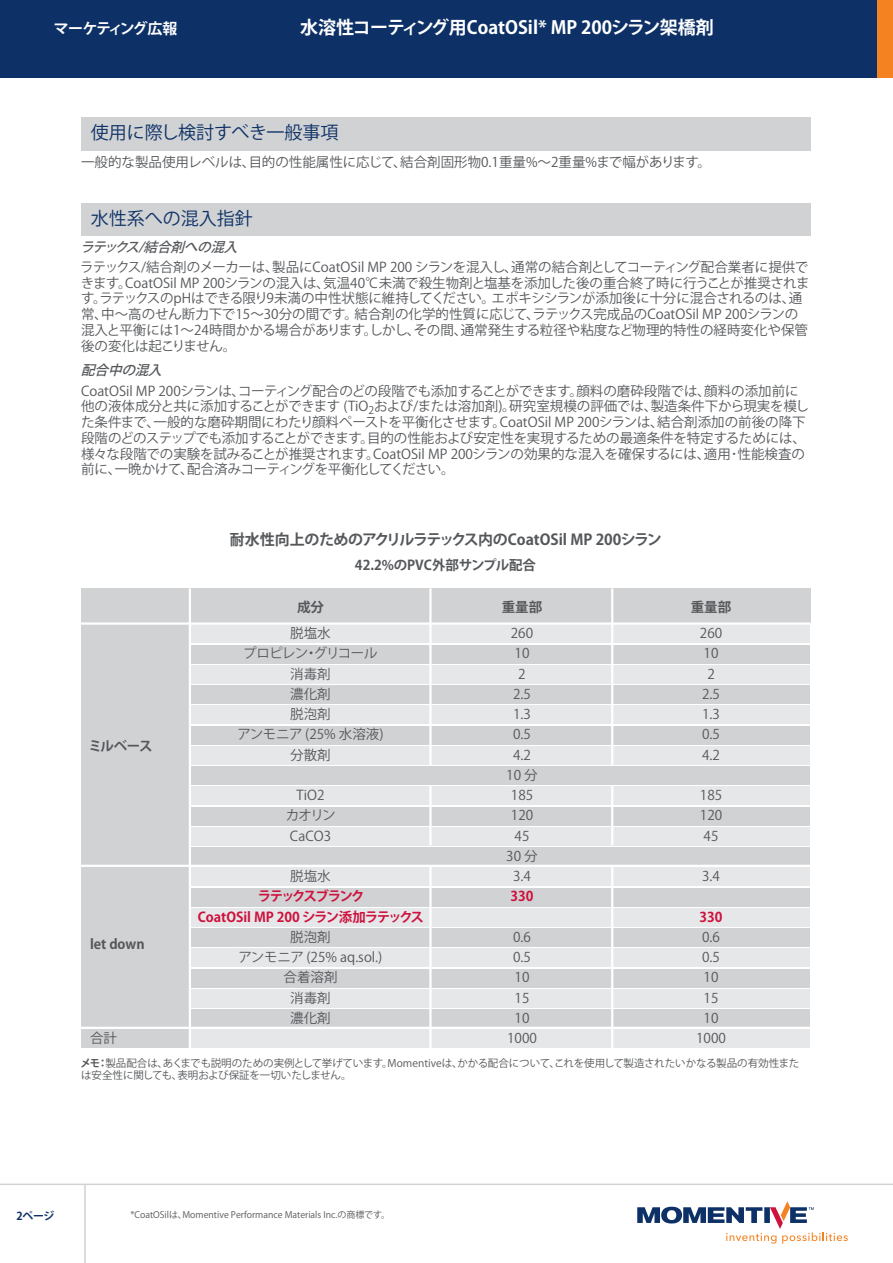
<style>
.page{position:relative;width:893px;height:1263px;background:#fff}
.page>*{position:absolute;margin:0;border:0;box-sizing:border-box;transform-origin:0 0}
.t1{font:700 18px "Koz Go Pro";color:#fff}
.t2{font:18px "Koz Go Pro";color:#0d3166}
.t3{font:700 15px "Koz Go Pro";letter-spacing:-.01em;color:#55585b}
.t4{font:700 15px "Koz Go Pro";letter-spacing:-.075em;color:#fff}
.t5{font:13.5px/15.8px "Koz Go Pro";color:#55585b}
.t6{font:700 13.5px "Koz Go Pro";color:#55585b}
.t7{font:700 13.5px "Koz Go Pro";color:#cd123d}
.t8{font:italic 500 13.5px "Koz Go Pro";color:#55585b}
.t9{font:13.5px "Koz Go Pro";letter-spacing:-.04em;color:#55585b}
.t10{font:700 13.5px "Koz Go Pro";letter-spacing:-.14em;color:#cd123d}
.t11{font:700 13.5px "Koz Go Pro";letter-spacing:-.04em;color:#cd123d}
.t12{font:700 10.95px "Koz Go Pro";color:#0d3166}
.t13{font:10.5px/12px "Koz Go Pro";color:#55585b}
.t14{font:9px "Koz Go Pro";color:#55585b}
.s1{font-weight:700}
</style>
<div class="page">
<hr style="left:84px;top:1184px;width:2px;height:79px;background:#d1d2d4">
<hr style="left:0;top:1183px;width:893px;height:2px;background:#d1d2d4">
<svg style="left:637px;top:1201px;width:211px;height:42px"></svg>
<div style="left:0;top:0;width:893px;height:77px;background:#0d3166"></div>
<div style="left:877px;top:0;width:16px;height:77px;background:#f58220"></div>
<div style="left:190px;top:624px;width:620px;height:19px;background:#e6e7e9"></div>
<div style="left:190px;top:645px;width:620px;height:18px;background:#d1d2d4"></div>
<div style="left:190px;top:665px;width:620px;height:19px;background:#e6e7e9"></div>
<div style="left:190px;top:685px;width:620px;height:19px;background:#d1d2d4"></div>
<div style="left:190px;top:705px;width:620px;height:19px;background:#e6e7e9"></div>
<div style="left:190px;top:726px;width:620px;height:18px;background:#d1d2d4"></div>
<div style="left:190px;top:746px;width:620px;height:19px;background:#e6e7e9"></div>
<div style="left:190px;top:766px;width:620px;height:19px;background:#d1d2d4"></div>
<div style="left:190px;top:786px;width:620px;height:19px;background:#e6e7e9"></div>
<div style="left:190px;top:807px;width:620px;height:18px;background:#d1d2d4"></div>
<div style="left:190px;top:827px;width:620px;height:19px;background:#e6e7e9"></div>
<div style="left:190px;top:847px;width:620px;height:19px;background:#d1d2d4"></div>
<div style="left:190px;top:867px;width:620px;height:19px;background:#e6e7e9"></div>
<div style="left:190px;top:888px;width:620px;height:18px;background:#d1d2d4"></div>
<div style="left:190px;top:908px;width:620px;height:19px;background:#e6e7e9"></div>
<div style="left:190px;top:928px;width:620px;height:19px;background:#d1d2d4"></div>
<div style="left:190px;top:948px;width:620px;height:19px;background:#e6e7e9"></div>
<div style="left:190px;top:969px;width:620px;height:18px;background:#d1d2d4"></div>
<div style="left:190px;top:989px;width:620px;height:19px;background:#e6e7e9"></div>
<div style="left:190px;top:1009px;width:620px;height:19px;background:#d1d2d4"></div>
<div style="left:190px;top:1029px;width:620px;height:19px;background:#e6e7e9"></div>
<div style="left:81px;top:588px;width:729px;height:35px;background:#d1d2d4"></div>
<div style="left:81px;top:617px;width:109px;height:431px;background:#d1d2d4"></div>
<div style="left:81px;top:117px;width:729px;height:33px;background:#d1d2d4"></div>
<div style="left:81px;top:203px;width:729px;height:32px;background:#d1d2d4"></div>
<hr style="left:81px;top:622px;width:729px;height:3px;background:#fff">
<hr style="left:81px;top:865px;width:729px;height:2px;background:#fff">
<hr style="left:81px;top:1027px;width:729px;height:2px;background:#fff">
<hr style="left:189px;top:588px;width:2px;height:464px;background:#fff">
<hr style="left:429px;top:588px;width:3px;height:177px;background:#fff">
<hr style="left:611px;top:588px;width:2px;height:177px;background:#fff">
<hr style="left:429px;top:786px;width:3px;height:59px;background:#fff">
<hr style="left:611px;top:786px;width:2px;height:59px;background:#fff">
<hr style="left:429px;top:866px;width:3px;height:182px;background:#fff">
<hr style="left:611px;top:866px;width:2px;height:182px;background:#fff">
<p class="t4" style="left:54px;top:19px;width:125px">マーケティング広報</p>
<h1 class="t1" style="left:300px;top:16px;width:415px">水溶性コーティング用CoatOSil* MP 200シラン架橋剤</h1>
<h1 class="t2" style="left:91px;top:121px;width:249px">使用に際し検討すべき一般事項</h1>
<p class="t5" style="left:81px;top:154px;width:631px">一般的な製品使用レベルは、目的の性能属性に応じて、結合剤固形物0.1重量%～2重量%まで幅があります。</p>
<h1 class="t2" style="left:91px;top:207px;width:163px">水性系への混入指針</h1>
<p class="t8" style="left:80px;top:238px;width:164px">ラテックス/結合剤への混入</p>
<p class="t5" style="left:80px;top:259px;width:731px">ラテックス/結合剤のメーカーは、製品にCoatOSil MP 200 シランを混入し、通常の結合剤としてコーティング配合業者に提供できます。CoatOSil MP 200シランの混入は、気温40℃未満で殺生物剤と塩基を添加した後の重合終了時に行うことが推奨されます。ラテックスのpHはできる限り9未満の中性状態に維持してください。エポキシシランが添加後に十分に混合されるのは、通常、中～高のせん断力下で15～30分の間です。結合剤の化学的性質に応じて、ラテックス完成品のCoatOSil MP 200シランの混入と平衡には1～24時間かかる場合があります。しかし、その間、通常発生する粒径や粘度など物理的特性の経時変化や保管後の変化は起こりません。</p>
<p class="t8" style="left:81px;top:362px;width:87px">配合中の混入</p>
<p class="t5" style="left:81px;top:383px;width:729px">CoatOSil MP 200シランは、コーティング配合のどの段階でも添加することができます。顔料の磨砕段階では、顔料の添加前に他の液体成分と共に添加することができます (TiO<sub>2</sub>および/または溶加剤)。研究室規模の評価では、製造条件下から現実を模した条件まで、一般的な磨砕期間にわたり顔料ペーストを平衡化させます。CoatOSil MP 200シランは、結合剤添加の前後の降下段階のどのステップでも添加することができます。目的の性能および安定性を実現するための最適条件を特定するためには、様々な段階での実験を試みることが推奨されます。CoatOSil MP 200シランの効果的な混入を確保するには、適用･性能検査の前に、一晩かけて、配合済みコーティングを平衡化してください。</p>
<p class="t6" style="left:89px;top:738px;width:65px">ミルベース</p>
<p class="t6" style="left:90px;top:936px;width:56px">let down</p>
<p class="t3" style="left:230px;top:530px;width:434px">耐水性向上のためのアクリルラテックス内のCoatOSil MP 200シラン</p>
<p class="t6" style="left:355px;top:556px;width:183px">42.2%のPVC外部サンプル配合</p>
<p class="t6" style="left:297px;top:598px;width:28px">成分</p>
<p class="t6" style="left:502px;top:598px;width:42px">重量部</p>
<p class="t6" style="left:691px;top:598px;width:42px">重量部</p>
<p class="t5" style="left:290px;top:626px;width:42px">脱塩水</p>
<p class="t5" style="left:511px;top:626px;width:24px">260</p>
<p class="t5" style="left:700px;top:626px;width:24px">260</p>
<p class="t9" style="left:243px;top:645px;width:136px">プロピレン・グリコール</p>
<p class="t5" style="left:515px;top:646px;width:16px">10</p>
<p class="t5" style="left:704px;top:646px;width:16px">10</p>
<p class="t5" style="left:290px;top:666px;width:42px">消毒剤</p>
<p class="t5" style="left:518px;top:666px;width:9px">2</p>
<p class="t5" style="left:707px;top:666px;width:9px">2</p>
<p class="t5" style="left:290px;top:686px;width:42px">濃化剤</p>
<p class="t5" style="left:513px;top:686px;width:19px">2.5</p>
<p class="t5" style="left:702px;top:686px;width:19px">2.5</p>
<p class="t5" style="left:290px;top:707px;width:42px">脱泡剤</p>
<p class="t5" style="left:513px;top:707px;width:19px">1.3</p>
<p class="t5" style="left:702px;top:707px;width:19px">1.3</p>
<p class="t5" style="left:237px;top:727px;width:148px">アンモニア (25% 水溶液)</p>
<p class="t5" style="left:513px;top:727px;width:19px">0.5</p>
<p class="t5" style="left:702px;top:727px;width:19px">0.5</p>
<p class="t5" style="left:290px;top:747px;width:42px">分散剤</p>
<p class="t5" style="left:513px;top:747px;width:19px">4.2</p>
<p class="t5" style="left:702px;top:747px;width:19px">4.2</p>
<p class="t5" style="left:506px;top:767px;width:33px">10 分</p>
<p class="t5" style="left:297px;top:788px;width:29px">TiO2</p>
<p class="t5" style="left:511px;top:788px;width:24px">185</p>
<p class="t5" style="left:700px;top:788px;width:24px">185</p>
<p class="t5" style="left:286px;top:808px;width:51px">カオリン</p>
<p class="t5" style="left:511px;top:808px;width:24px">120</p>
<p class="t5" style="left:700px;top:808px;width:24px">120</p>
<p class="t5" style="left:290px;top:828px;width:43px">CaCO3</p>
<p class="t5" style="left:515px;top:828px;width:16px">45</p>
<p class="t5" style="left:704px;top:828px;width:16px">45</p>
<p class="t5" style="left:506px;top:848px;width:33px">30 分</p>
<p class="t5" style="left:290px;top:869px;width:42px">脱塩水</p>
<p class="t5" style="left:513px;top:869px;width:19px">3.4</p>
<p class="t5" style="left:702px;top:869px;width:19px">3.4</p>
<p class="t10" style="left:258px;top:888px;width:108px">ラテックスブランク</p>
<p class="t11" style="left:510px;top:888px;width:25px">330</p>
<p class="t7" style="left:198px;top:908px;width:228px">CoatOSil MP 200 シラン添加ラテックス</p>
<p class="t11" style="left:699px;top:908px;width:25px">330</p>
<p class="t5" style="left:290px;top:929px;width:42px">脱泡剤</p>
<p class="t5" style="left:513px;top:929px;width:19px">0.6</p>
<p class="t5" style="left:702px;top:929px;width:19px">0.6</p>
<p class="t5" style="left:239px;top:950px;width:145px">アンモニア (25% aq.sol.)</p>
<p class="t5" style="left:513px;top:950px;width:19px">0.5</p>
<p class="t5" style="left:702px;top:950px;width:19px">0.5</p>
<p class="t5" style="left:284px;top:970px;width:55px">合着溶剤</p>
<p class="t5" style="left:515px;top:970px;width:16px">10</p>
<p class="t5" style="left:704px;top:970px;width:16px">10</p>
<p class="t5" style="left:290px;top:990px;width:42px">消毒剤</p>
<p class="t5" style="left:515px;top:990px;width:16px">15</p>
<p class="t5" style="left:704px;top:990px;width:16px">15</p>
<p class="t5" style="left:290px;top:1010px;width:42px">濃化剤</p>
<p class="t5" style="left:515px;top:1010px;width:16px">10</p>
<p class="t5" style="left:704px;top:1010px;width:16px">10</p>
<p class="t5" style="left:90px;top:1031px;width:29px">合計</p>
<p class="t5" style="left:507px;top:1031px;width:31px">1000</p>
<p class="t5" style="left:696px;top:1031px;width:31px">1000</p>
<p class="t13" style="left:80px;top:1057px;width:720px"><span class="s1">メモ：</span>製品配合は、あくまでも説明のための実例として挙げています。Momentiveは、かかる配合について、これを使用して製造されたいかなる製品の有効性または安全性に関しても、表明および保証を一切いたしません。</p>
<p class="t12" style="left:16px;top:1209px;width:39px">2ページ</p>
<p class="t14" style="left:130px;top:1209px;width:261px">*CoatOSilは、Momentive Performance Materials Inc.の商標です。</p>
</div>
